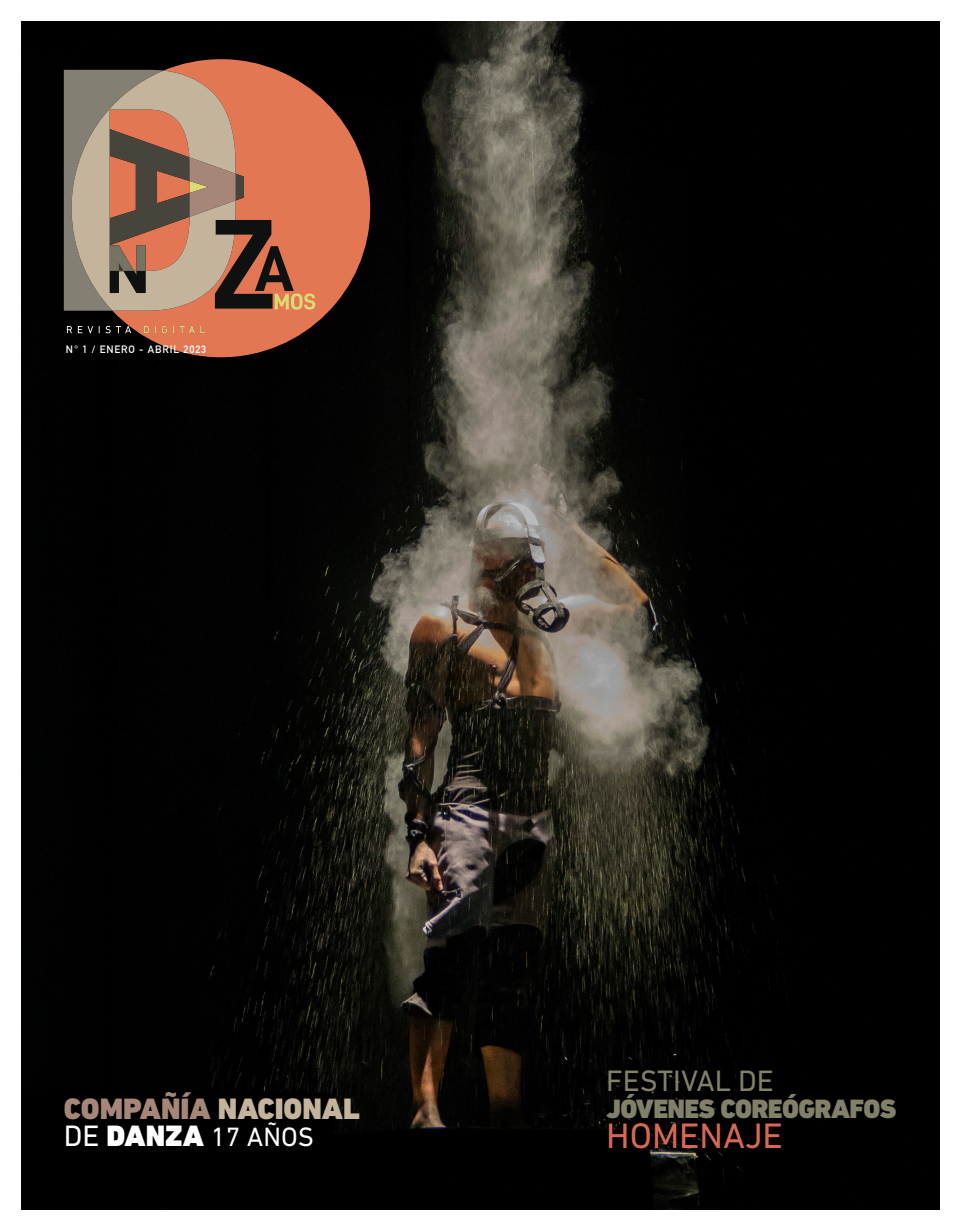
<style>
.page{position:relative;width:961px;height:1231px;background:#fff}
.page>*{position:absolute;margin:0;border:0;box-sizing:border-box;transform-origin:0 0}
.t1{font:36px "DIN Next CYR";color:#d66956}
.t2{font:900 30px "DIN Next LT Pro";color:#a58679}
.t3{font:30px "DIN Next CYR";color:#828069}
.t4{font:900 27px "DIN Next LT Pro";letter-spacing:-.025em;color:#828069}
.t5{font:27px "DIN Next CYR";color:#fff}
.t6{font:700 10.5px "DIN Alternate";letter-spacing:.085em;color:#fff}
.s1{color:#c3b49b}
.s2{font-size:30px}
.s3{font-family:"DIN Next LT Pro";font-weight:900;font-size:30px}
</style>
<div class="page">
<img style="left:21px;top:21px;width:918px;height:1188px">
<svg style="left:67px;top:326px;width:5px;height:7px"></svg>
<svg style="left:78px;top:326px;width:4px;height:7px"></svg>
<svg style="left:88px;top:326px;width:5px;height:7px"></svg>
<svg style="left:99px;top:326px;width:11px;height:7px"></svg>
<svg style="left:110px;top:59px;width:260px;height:298px;background:#854531"></svg>
<svg style="left:144px;top:326px;width:5px;height:7px"></svg>
<svg style="left:162px;top:326px;width:5px;height:7px"></svg>
<svg style="left:173px;top:326px;width:32px;height:7px"></svg>
<svg style="left:64px;top:70px;width:251px;height:241px;background:#ae7d64"></svg>
<p class="t6" style="left:66px;top:341px;width:142px">N° 1 / ENERO - ABRIL 2023</p>
<p class="t2" style="left:64px;top:1091px;width:298px">COMPAÑÍA <span class="s1">NACIONAL</span></p>
<p class="t5" style="left:64px;top:1121px;width:251px"><span class="s2">DE</span> <span class="s3">DANZA</span> 17 AÑOS</p>
<p class="t3" style="left:606px;top:1063px;width:169px">FESTIVAL DE</p>
<p class="t4" style="left:606px;top:1092px;width:292px">JÓVENES COREÓGRAFOS</p>
<p class="t1" style="left:606px;top:1114px;width:178px">HOMENAJE</p>
</div>
